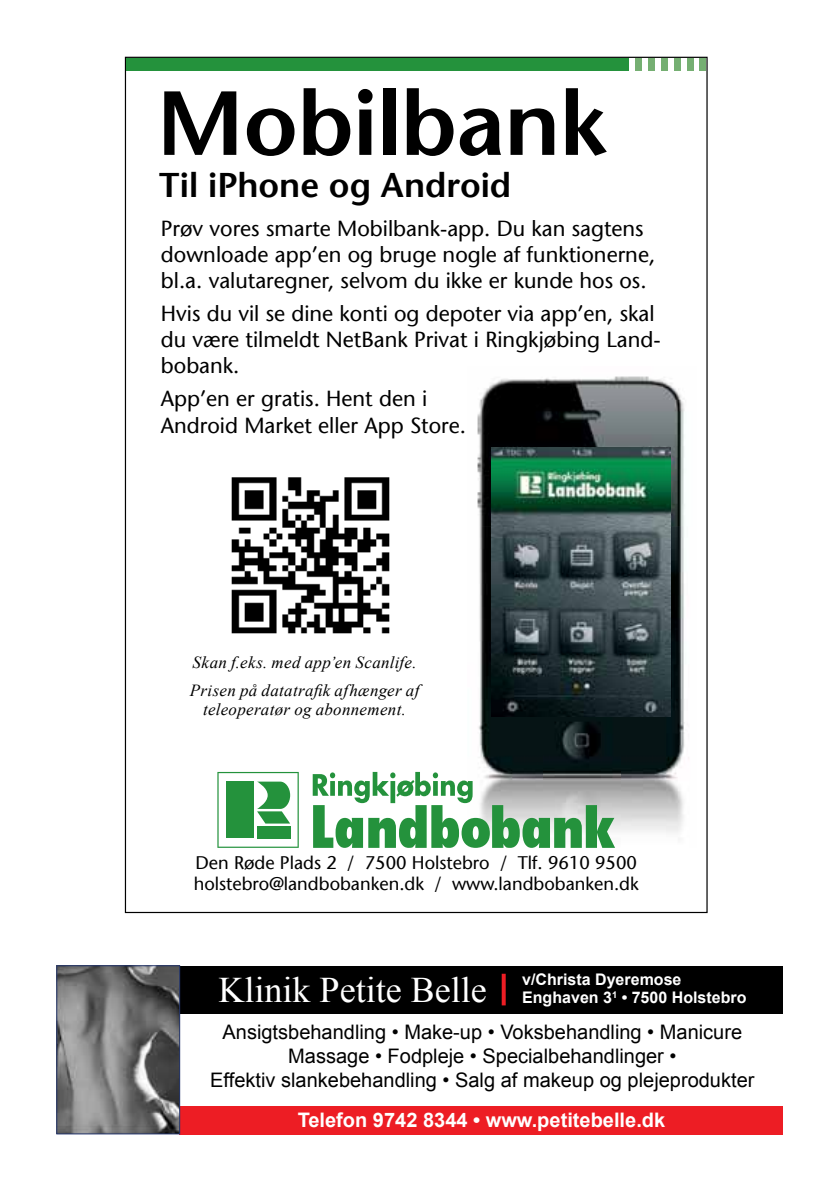
<style>
.page{position:relative;width:840px;height:1191px;background:#fff}
.page>*{position:absolute;margin:0;border:0;box-sizing:border-box;transform-origin:0 0}
.t1{font:600 90.6px "Stone Sans LT";letter-spacing:-.01em;color:#000}
.t2{font:36px "Times New Roman";color:#fff}
.t3{font:600 34.2px "Stone Sans LT";color:#000}
.t4{font:21.8px/26px "Stone Sans LT";color:#000}
.t5{font:20px/24px "Arial";color:#000;text-align:center}
.t6{font:700 20px "Arial";color:#fff}
.t7{font:18.2px/21.8px "Stone Sans LT";color:#000}
.t8{font:italic 17px/27.8px "Times New Roman";letter-spacing:.02em;color:#000}
.t9{font:700 16px/18px "Arial";color:#fff}
</style>
<div class="page">
<img style="left:477px;top:376px;width:208px;height:150px">
<img style="left:478px;top:526px;width:65px;height:246px">
<img style="left:620px;top:526px;width:65px;height:307px">
<img style="left:543px;top:716px;width:77px;height:132px">
<img style="left:231px;top:477px;width:159px;height:157px">
<svg style="left:312px;top:772px;width:302px;height:76px"></svg>
<svg style="left:217px;top:772px;width:81px;height:76px"></svg>
<div style="left:699px;top:58px;width:6px;height:13px;background:#75af72"></div>
<div style="left:686px;top:58px;width:7px;height:13px;background:#75af72"></div>
<div style="left:673px;top:58px;width:7px;height:13px;background:#75af72"></div>
<div style="left:660px;top:58px;width:7px;height:13px;background:#75af72"></div>
<div style="left:647px;top:58px;width:7px;height:13px;background:#75af72"></div>
<div style="left:634px;top:58px;width:7px;height:13px;background:#75af72"></div>
<div style="left:126px;top:58px;width:502px;height:13px;background:#24923c"></div>
<img style="left:491px;top:447px;width:179px;height:269px">
<div style="left:180px;top:1106px;width:602px;height:28px;background:#ed1d24"></div>
<div style="left:57px;top:965px;width:725px;height:48px;background:#000"></div>
<img style="left:59px;top:967px;width:119px;height:165px">
<div style="left:57px;top:965px;width:123px;height:169px;border:1px solid #23356c"></div>
<svg style="left:501px;top:973px;width:4px;height:32px"></svg>
<h1 class="t1" style="left:157px;top:69px;width:450px">Mobilbank</h1>
<h3 class="t3" style="left:159px;top:164px;width:353px">Til iPhone og Android</h3>
<p class="t4" style="left:161px;top:215px;width:495px">Prøv vores smarte Mobilbank-app. Du kan sagtens downloade app’en og bruge nogle af funktionerne, bl.a. valutaregner, selvom du ikke er kunde hos os.</p>
<p class="t4" style="left:161px;top:301px;width:501px">Hvis du vil se dine konti og depoter via app’en, skal du være tilmeldt NetBank Privat i Ringkjøbing Land&shy;bobank.</p>
<p class="t4" style="left:161px;top:386px;width:306px">App’en er gratis. Hent den i<br>Android Market eller App Store.</p>
<p class="t8" style="left:190px;top:648px;width:231px">Skan f.eks. med app’en Scanlife.<br>Prisen på datatrafik afhænger af</p>
<p class="t8" style="left:203px;top:695px;width:204px">teleoperatør og abonnement.</p>
<p class="t7" style="left:193px;top:851px;width:446px">Den Røde Plads 2 / 7500 Holstebro / Tlf. 9610 9500 holstebro@landbobanken.dk / www.landbobanken.dk</p>
<p class="t9" style="left:522px;top:971px;width:226px">v/Christa Dyeremose<br>Enghaven 3<sup>1</sup> • 7500 Holstebro</p>
<h2 class="t2" style="left:218px;top:965px;width:270px">Klinik Petite Belle</h2>
<p class="t5" style="left:210px;top:1020px;width:545px">Ansigtsbehandling • Make-up • Voksbehandling • Manicure<br>Massage • Fodpleje • Specialbehandlinger •<br>Effektiv slankebehandling • Salg af makeup og plejeprodukter</p>
<p class="t6" style="left:297px;top:1107px;width:369px">Telefon 9742 8344 • www.petitebelle.dk</p>
</div>
